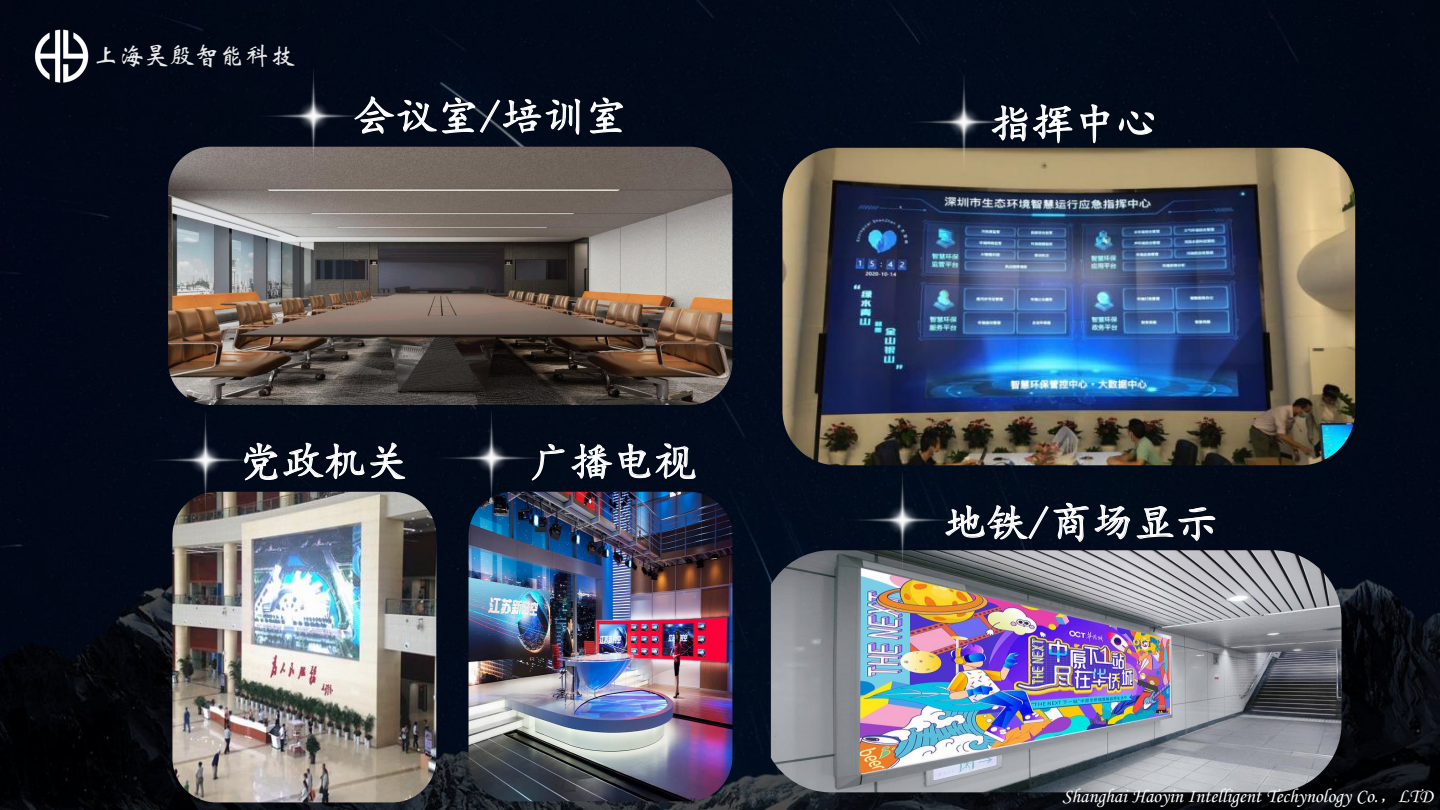
<style>
.page{position:relative;width:1440px;height:810px;background:#fff}
.page>*{position:absolute;margin:0;border:0;box-sizing:border-box;transform-origin:0 0}
.t1{font:42px "Kai Ti";letter-spacing:.005em;color:#fff}
.t2{font:25.35px "ST Xinwei";color:#e9e8e8}
.t3{font:19.65px "ST Liti";color:#fff}
</style>
<div class="page">
<div style="left:0;top:0;width:1440px;height:810px;background:#000;opacity:.5"></div>
<img style="left:172px;top:492px;width:264px;height:310px">
<img style="left:168px;top:147px;width:564px;height:258px">
<img style="left:771px;top:550px;width:571px;height:242px">
<img style="left:469px;top:492px;width:263px;height:309px">
<svg style="left:382px;top:96px;width:200px;height:40px;background:#2f3643"></svg>
<svg style="left:589px;top:96px;width:35px;height:38px"></svg>
<img style="left:247px;top:58px;width:135px;height:129px">
<img style="left:139px;top:403px;width:134px;height:129px">
<img style="left:425px;top:401px;width:135px;height:129px">
<img style="left:836px;top:465px;width:135px;height:127px">
<svg style="left:530px;top:443px;width:167px;height:39px;background:#353c48"></svg>
<svg style="left:243px;top:441px;width:163px;height:40px;background:#353c47"></svg>
<svg style="left:945px;top:502px;width:270px;height:41px;background:#333b47"></svg>
<img style="left:782px;top:148px;width:573px;height:317px">
<img style="left:898px;top:64px;width:134px;height:129px">
<svg style="left:991px;top:103px;width:82px;height:40px;background:#414854"></svg>
<svg style="left:1079px;top:103px;width:32px;height:40px"></svg>
<svg style="left:1118px;top:111px;width:36px;height:24px"></svg>
<img style="left:2px;top:1px;width:120px;height:117px">
<p class="t2" style="left:93px;top:42px;width:204px">上海昊殷智能科技</p>
<h1 class="t1" style="left:353px;top:95px;width:276px">会议室/培训室</h1>
<h1 class="t1" style="left:239px;top:441px;width:170px">党政机关</h1>
<h1 class="t1" style="left:529px;top:441px;width:170px">广播电视</h1>
<h1 class="t1" style="left:989px;top:102px;width:170px">指挥中心</h1>
<h1 class="t1" style="left:944px;top:501px;width:276px">地铁/商场显示</h1>
<p class="t3" style="left:1062px;top:786px;width:372px">Shanghai Haoyin Intelligent Techynology Co.，LTD</p>
</div>
